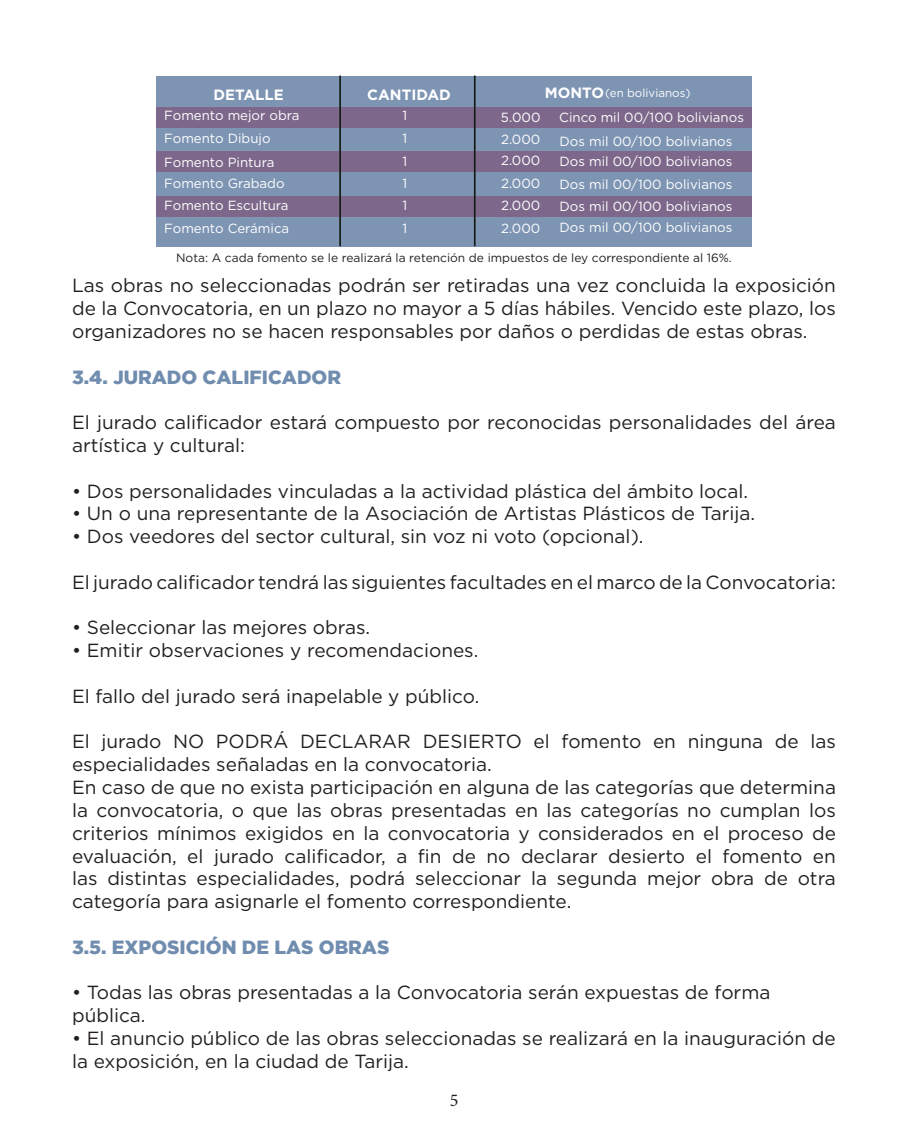
<style>
.page{position:relative;width:908px;height:1134px;background:#fff}
.page>*{position:absolute;margin:0;border:0;box-sizing:border-box;transform-origin:0 0}
.t1{font:19px/22.8px "Gotham";color:#231f20}
.t2{font:900 19px "Gotham";color:#708daf}
.t3{font:18px "Minion Pro";color:#231f20}
.t4{font:700 15px "Gotham";color:#fff}
.t5{font:13.2px/22px "Gotham";color:#fff}
.t6{font:12px "Gotham";color:#231f20}
.t7{font:11.6px "Gotham";color:#fff}
.s1{font-weight:700;font-size:15px}
</style>
<div class="page">
<div style="left:157px;top:77px;width:594px;height:170px;background:#7d94b3"></div>
<div style="left:157px;top:107px;width:594px;height:20px;background:#7d688b"></div>
<div style="left:157px;top:152px;width:594px;height:20px;background:#7d688b"></div>
<div style="left:157px;top:196px;width:594px;height:21px;background:#7d688b"></div>
<hr style="left:339px;top:76px;width:2px;height:170px;background:#121b13">
<hr style="left:473px;top:76px;width:2px;height:170px;background:#121b13">
<p class="t4" style="left:367px;top:88px;width:85px">CANTIDAD</p>
<p class="t7" style="left:544px;top:86px;width:147px"><span class="s1">MONTO</span>(en bolivianos)</p>
<p class="t4" style="left:213px;top:88px;width:72px">DETALLE</p>
<p class="t5" style="left:164px;top:105px;width:137px">Fomento mejor obra</p>
<p class="t5" style="left:402px;top:105px;width:6px">1</p>
<p class="t5" style="left:500px;top:106px;width:41px">5.000</p>
<p class="t5" style="left:559px;top:105px;width:186px;line-height:23.8px">Cinco mil 00/100 bolivianos<br>Dos mil 00/100 bolivianos</p>
<p class="t5" style="left:559px;top:150px;width:174px;text-align:justify">Dos mil 00/100 bolivianos Dos mil 00/100 bolivianos Dos mil 00/100 bolivianos Dos mil 00/100 bolivianos</p>
<p class="t5" style="left:164px;top:127px;width:112px;line-height:23.8px">Fomento Dibujo<br>Fomento Pintura</p>
<p class="t5" style="left:164px;top:173px;width:126px">Fomento Grabado<br>Fomento Escultura<br>Fomento Cerámica</p>
<p class="t5" style="left:402px;top:127px;width:6px">1</p>
<p class="t5" style="left:402px;top:173px;width:6px">1</p>
<p class="t5" style="left:402px;top:217px;width:6px">1</p>
<p class="t5" style="left:501px;top:128px;width:41px">2.000</p>
<p class="t5" style="left:501px;top:172px;width:41px">2.000</p>
<p class="t5" style="left:501px;top:149px;width:41px">2.000</p>
<p class="t5" style="left:501px;top:194px;width:41px;line-height:23.2px">2.000<br>2.000</p>
<p class="t5" style="left:402px;top:150px;width:6px">1</p>
<p class="t5" style="left:402px;top:194px;width:6px">1</p>
<p class="t6" style="left:176px;top:251px;width:557px">Nota: A cada fomento se le realizará la retención de impuestos de ley correspondiente al 16%.</p>
<p class="t1" style="left:72px;top:274px;width:765px;text-align:justify">Las obras no seleccionadas podrán ser retiradas una vez concluida la exposición de la Convocatoria, en un plazo no mayor a 5 días hábiles. Vencido este plazo, los organizadores no se hacen responsables por daños o perdidas de estas obras.</p>
<p class="t2" style="left:72px;top:366px;width:270px">3.4. JURADO CALIFICADOR</p>
<p class="t1" style="left:72px;top:411px;width:765px">El jurado calificador estará compuesto por reconocidas personalidades del área artística y cultural:</p>
<p class="t1" style="left:72px;top:480px;width:677px">• Dos personalidades vinculadas a la actividad plástica del ámbito local.</p>
<p class="t1" style="left:72px;top:502px;width:684px">• Un o una representante de la Asociación de Artistas Plásticos de Tarija.</p>
<p class="t1" style="left:72px;top:525px;width:572px">• Dos veedores del sector cultural, sin voz ni voto (opcional).</p>
<p class="t1" style="left:72px;top:571px;width:765px">El jurado calificador tendrá las siguientes facultades en el marco de la Convocatoria:</p>
<p class="t1" style="left:72px;top:616px;width:299px">• Seleccionar las mejores obras.</p>
<p class="t1" style="left:72px;top:639px;width:407px">• Emitir observaciones y recomendaciones.</p>
<p class="t1" style="left:72px;top:685px;width:408px">El fallo del jurado será inapelable y público.</p>
<p class="t1" style="left:72px;top:730px;width:765px">El jurado NO PODRÁ DECLARAR DESIERTO el fomento en ninguna de las especialidades señaladas en la convocatoria.<br>En caso de que no exista participación en alguna de las categorías que determina la convocatoria, o que las obras presentadas en las categorías no cumplan los criterios mínimos exigidos en la convocatoria y considerados en el proceso de evaluación, el jurado calificador, a fin de no declarar desierto el fomento en las distintas especialidades, podrá seleccionar la segunda mejor obra de otra categoría para asignarle el fomento correspondiente.</p>
<p class="t2" style="left:72px;top:936px;width:319px">3.5. EXPOSICIÓN DE LAS OBRAS</p>
<p class="t1" style="left:72px;top:981px;width:699px">• Todas las obras presentadas a la Convocatoria serán expuestas de forma pública.</p>
<p class="t1" style="left:72px;top:1027px;width:764px">• El anuncio público de las obras seleccionadas se realizará en la inauguración de la exposición, en la ciudad de Tarija.</p>
<p class="t3" style="left:449px;top:1089px;width:10px">5</p>
</div>
